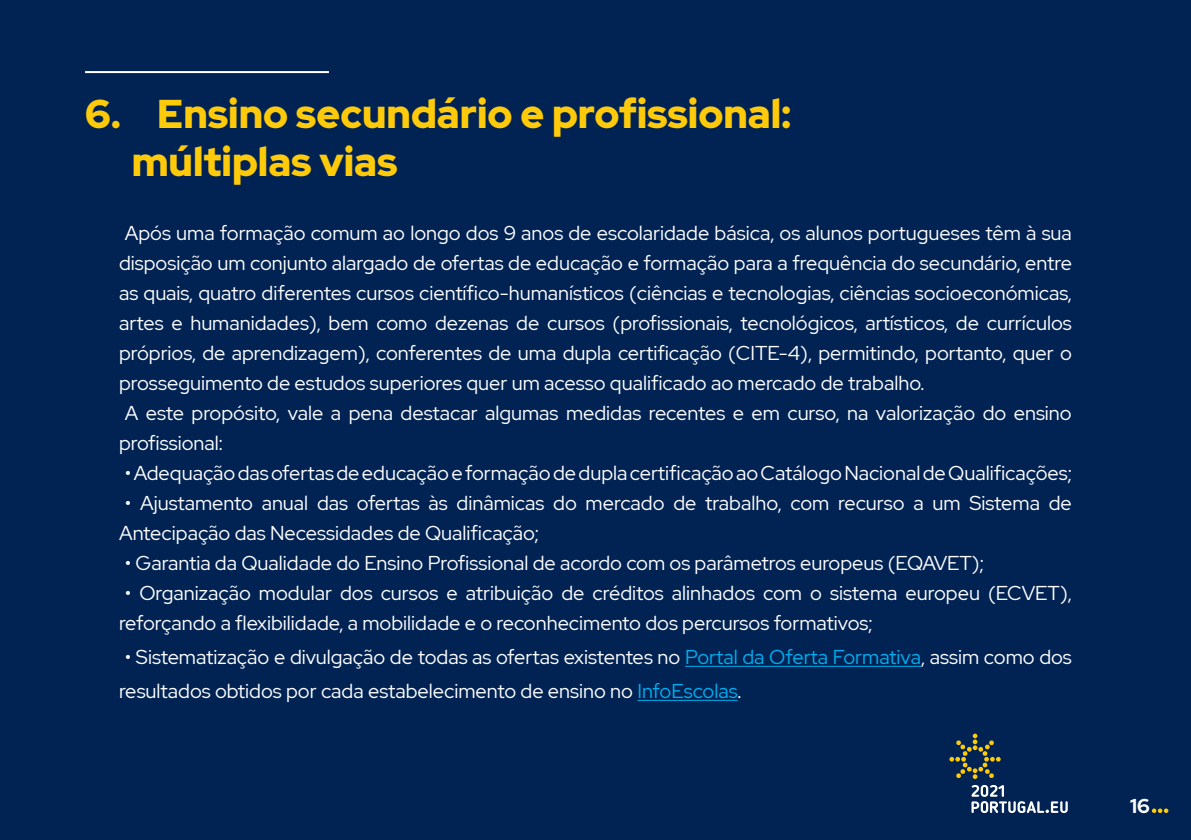
<style>
.page{position:relative;width:1191px;height:840px;background:#fff}
.page>*{position:absolute;margin:0;border:0;box-sizing:border-box;transform-origin:0 0}
.t1{font:900 40px/48px "Red Hat Display";color:#feca0a}
.TextoTopicos{font:20px/30px "Red Hat Display";color:#fff}
.t2{font:700 20px "Red Hat Display";color:#fff}
.s1{color:#00aeef}
</style>
<div class="page">
<div style="left:0;top:0;width:1191px;height:839px;background:#002354"></div>
<hr style="left:85px;top:71px;width:244px;height:2px;background:#fff">
<svg style="left:1151px;top:808px;width:17px;height:4px"></svg>
<svg style="left:949px;top:733px;width:51px;height:45px"></svg>
<svg style="left:971px;top:785px;width:96px;height:27px"></svg>
<hr style="left:685px;top:665px;width:236px;height:1px;background:#00aeef">
<hr style="left:637px;top:699px;width:100px;height:1px;background:#00aeef">
<p class="t1" style="left:132px;top:89px;width:661px;text-indent:-47px">6. Ensino secundário e profissional: múltiplas vias</p>
<p class="TextoTopicos" style="left:119px;top:217px;width:954px;text-align:justify">Após uma formação comum ao longo dos 9 anos de escolaridade básica, os alunos portugueses têm à sua disposição um conjunto alargado de ofertas de educação e formação para a frequência do secundário, entre as quais, quatro diferentes cursos científico-humanísticos (ciências e tecnologias, ciências socioeconómicas, artes e humanidades), bem como dezenas de cursos (profissionais, tecnológicos, artísticos, de currículos próprios, de aprendizagem), conferentes de uma dupla certificação (CITE-4), permitindo, portanto, quer o prosseguimento de estudos superiores quer um acesso qualificado ao mercado de trabalho.</p>
<p class="TextoTopicos" style="left:119px;top:397px;width:954px">A este propósito, vale a pena destacar algumas medidas recentes e em curso, na valorização do ensino profissional:</p>
<p class="TextoTopicos" style="left:125px;top:457px;width:948px">• Adequação das ofertas de educação e formação de dupla certificação ao Catálogo Nacional de Qualificações;</p>
<p class="TextoTopicos" style="left:119px;top:487px;width:954px">• Ajustamento anual das ofertas às dinâmicas do mercado de trabalho, com recurso a um Sistema de<br>Antecipação das Necessidades de Qualificação;</p>
<p class="TextoTopicos" style="left:125px;top:547px;width:860px">• Garantia da Qualidade do Ensino Profissional de acordo com os parâmetros europeus (EQAVET);</p>
<p class="TextoTopicos" style="left:119px;top:577px;width:954px">• Organização modular dos cursos e atribuição de créditos alinhados com o sistema europeu (ECVET), reforçando a flexibilidade, a mobilidade e o reconhecimento dos percursos formativos;</p>
<p class="TextoTopicos" style="left:119px;top:639px;width:954px;line-height:34px">• Sistematização e divulgação de todas as ofertas existentes no <span class="s1">Portal da Oferta Formativa</span>, assim como dos resultados obtidos por cada estabelecimento de ensino no <span class="s1">InfoEscolas</span>.</p>
<p class="t2" style="left:1130px;top:792px;width:21px">16</p>
</div>
